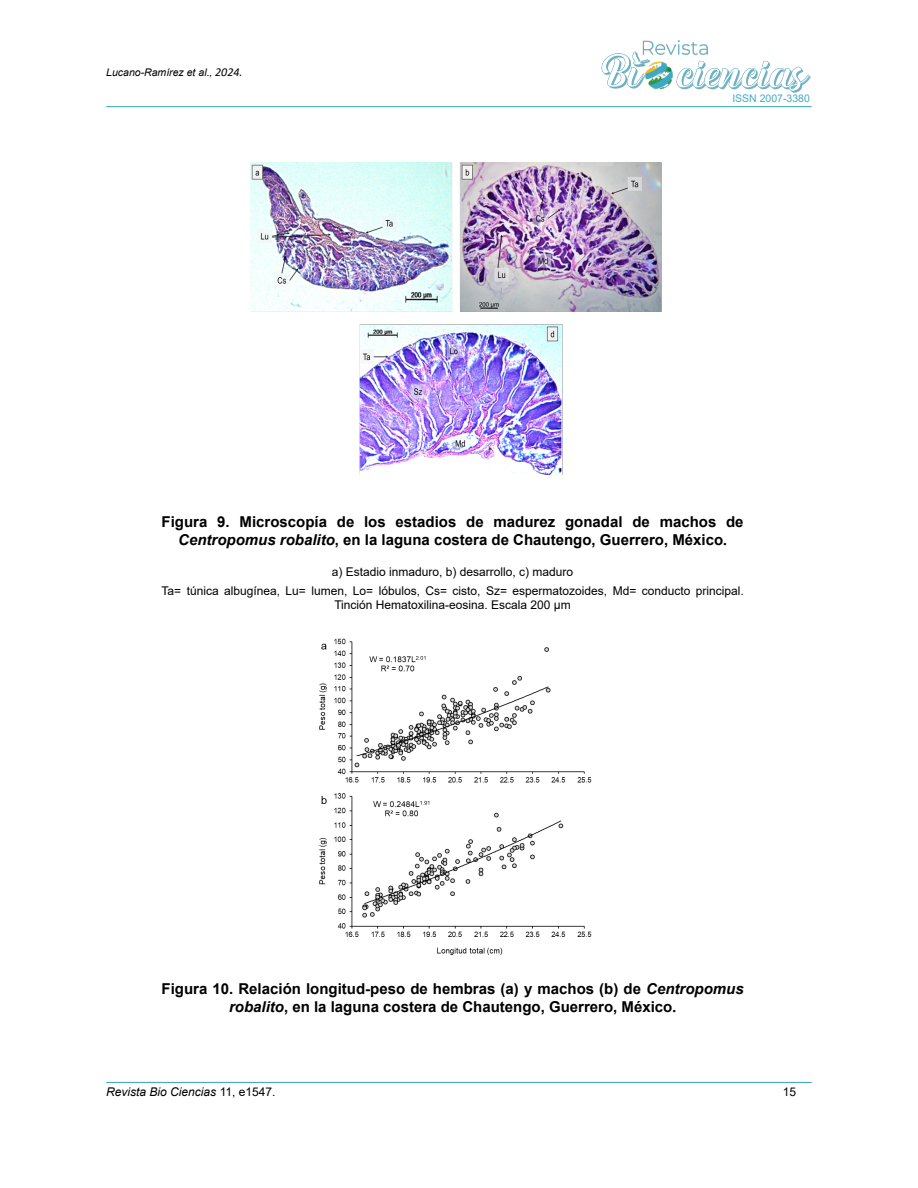
<style>
.page{position:relative;width:918px;height:1188px;background:#fff}
.page>*{position:absolute;margin:0;border:0;box-sizing:border-box;transform-origin:0 0}
.t1{font:700 15px/18px "Arial";color:#000;text-align:center}
.t2{font:12px/18.6px "Arial";color:#000;text-align:center}
.t3{font:italic 12px "Arial";color:#000}
.t4{font:italic 10.5px "Arial";color:#000}
.t5{font:10.5px "Arial";color:#44aac5}
.s1{font-family:"Calibri";font-size:12px}
.s2{font-style:italic}
.s3{font-family:"Times New Roman"}
.s4{font-style:normal}
</style>
<div class="page">
<hr style="left:106px;top:106px;width:706px;height:1px;background:#44aac5">
<hr style="left:106px;top:1082px;width:706px;height:1px;background:#44aac5">
<img style="left:601px;top:40px;width:211px;height:68px">
<img style="left:251px;top:163px;width:410px;height:312px">
<img style="left:319px;top:638px;width:273px;height:317px">
<p class="t4" style="left:106px;top:65px;width:138px">Lucano-Ramírez et al., <span class="s1">2024.</span></p>
<p class="t5" style="left:732px;top:91px;width:79px">ISSN 2007-3380</p>
<p class="t1" style="left:162px;top:512px;width:584px">Figura 9. Microscopía de los estadios de madurez gonadal de machos de<br><span class="s2">Centropomus robalito</span>, en la laguna costera de Chautengo, Guerrero, México<span class="s3">.</span></p>
<p class="t2" style="left:162px;top:562px;width:584px">a) Estadio inmaduro, b) desarrollo, c) maduro<br>Ta= túnica albugínea, Lu= lumen, Lo= lóbulos, Cs= cisto, Sz= espermatozoides, Md= conducto principal<span class="s3">.</span></p>
<p class="t2" style="left:334px;top:595px;width:238px">Tinción Hematoxilina-eosina. Escala 200 µm</p>
<p class="t1" style="left:162px;top:980px;width:584px">Figura 10. Relación longitud-peso de hembras (a) y machos (b) de <span class="s2">Centropomus robalito</span>, en la laguna costera de Chautengo, Guerrero, México<span class="s3">.</span></p>
<p class="t3" style="left:106px;top:1084px;width:171px">Revista Bio Ciencias <span class="s4">11, e1547.</span></p>
<p class="t2" style="left:783px;top:1082px;width:15px">15</p>
</div>
